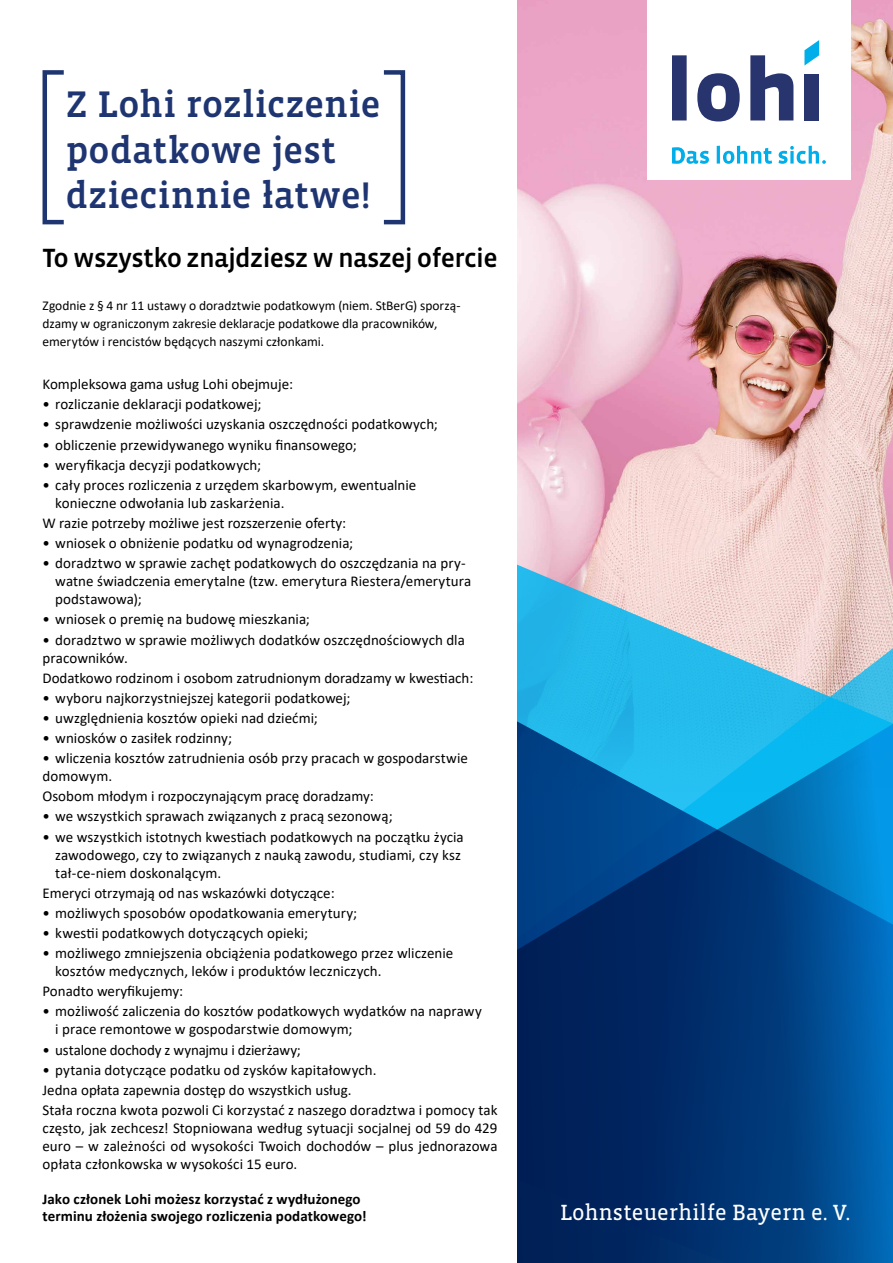
<style>
.page{position:relative;width:893px;height:1263px;background:#fff}
.page>*{position:absolute;margin:0;border:0;box-sizing:border-box;transform-origin:0 0}
.t1{font:500 37.95px/45.5px "Vista Slab OTCE";color:#1e3571}
.t2{font:500 27px "Vista Sans OT";letter-spacing:-.025em;color:#000}
.t3{font:22.5px "Vista Slab OTCE";color:#fff}
.t4{font:15px/18px "Calibri";color:#000}
.t5{font:700 15px/16.5px "Calibri";letter-spacing:.005em;color:#000}
.t6{font:13.5px/18px "Calibri";letter-spacing:-.005em;color:#000}
</style>
<div class="page">
<div style="left:382px;top:70px;width:23px;height:154px;border:4px solid #1e3571"></div>
<div style="left:43px;top:70px;width:23px;height:154px;border:4px solid #1e3571"></div>
<img style="left:518px;top:0;width:375px;height:473px">
<svg style="left:518px;top:473px;width:375px;height:122px;background:#e9cfd4"></svg>
<svg style="left:711px;top:480px;width:182px;height:115px;background:#efd2ce"></svg>
<svg style="left:518px;top:595px;width:375px;height:668px;background:#17619b"></svg>
<div style="left:647px;top:0;width:203px;height:180px;background:#fff"></div>
<svg style="left:804px;top:40px;width:15px;height:26px"></svg>
<svg style="left:750px;top:55px;width:43px;height:65px"></svg>
<svg style="left:672px;top:55px;width:15px;height:65px"></svg>
<div style="left:804px;top:74px;width:15px;height:46px;background:#28346d"></div>
<svg style="left:697px;top:73px;width:43px;height:48px"></svg>
<svg style="left:672px;top:147px;width:37px;height:16px"></svg>
<svg style="left:717px;top:146px;width:55px;height:17px"></svg>
<svg style="left:778px;top:146px;width:48px;height:17px"></svg>
<h1 class="t1" style="left:66px;top:81px;width:316px">Z Lohi rozliczenie podatkowe jest dziecinnie łatwe!</h1>
<h2 class="t2" style="left:43px;top:244px;width:457px">To wszystko znajdziesz w naszej ofercie</h2>
<p class="t6" style="left:43px;top:296px;width:420px">Zgodnie z § 4 nr 11 ustawy o doradztwie podatkowym (niem. StBerG) sporzą&shy;dzamy w ograniczonym zakresie deklaracje podatkowe dla pracowników, emerytów i rencistów będących naszymi członkami.</p>
<p class="t4" style="left:43px;top:375px;width:252px">Kompleksowa gama usług Lohi obejmuje:</p>
<p class="t4" style="left:43px;top:395px;width:220px">• rozliczanie deklaracji podatkowej;</p>
<p class="t4" style="left:43px;top:415px;width:397px">• sprawdzenie możliwości uzyskania oszczędności podatkowych;</p>
<p class="t4" style="left:43px;top:435px;width:316px">• obliczenie przewidywanego wyniku finansowego;</p>
<p class="t4" style="left:43px;top:455px;width:220px">• weryfikacja decyzji podatkowych;</p>
<p class="t4" style="left:55px;top:475px;width:363px;text-indent:-13px">• cały proces rozliczenia z urzędem skarbowym, ewentualnie konieczne odwołania lub zaskarżenia.</p>
<p class="t4" style="left:43px;top:514px;width:305px">W razie potrzeby możliwe jest rozszerzenie oferty:</p>
<p class="t4" style="left:43px;top:534px;width:312px">• wniosek o obniżenie podatku od wynagrodzenia;</p>
<p class="t4" style="left:55px;top:554px;width:418px;text-indent:-13px">• doradztwo w sprawie zachęt podatkowych do oszczędzania na pry&shy;watne świadczenia emerytalne (tzw. emerytura Riestera/emerytura podstawowa);</p>
<p class="t4" style="left:43px;top:610px;width:269px">• wniosek o premię na budowę mieszkania;</p>
<p class="t4" style="left:43px;top:630px;width:424px">• doradztwo w sprawie możliwych dodatków oszczędnościowych dla pracowników.</p>
<p class="t4" style="left:43px;top:668px;width:432px">Dodatkowo rodzinom i osobom zatrudnionym doradzamy w kwestiach:</p>
<p class="t4" style="left:43px;top:688px;width:309px">• wyboru najkorzystniejszej kategorii podatkowej;</p>
<p class="t4" style="left:43px;top:708px;width:277px">• uwzględnienia kosztów opieki nad dziećmi;</p>
<p class="t4" style="left:43px;top:729px;width:191px">• wniosków o zasiłek rodzinny;</p>
<p class="t4" style="left:43px;top:749px;width:427px">• wliczenia kosztów zatrudnienia osób przy pracach w gospodarstwie domowym.</p>
<p class="t4" style="left:43px;top:787px;width:333px">Osobom młodym i rozpoczynającym pracę doradzamy:</p>
<p class="t4" style="left:43px;top:807px;width:352px">• we wszystkich sprawach związanych z pracą sezonową;</p>
<p class="t4" style="left:55px;top:827px;width:410px;text-indent:-13px">• we wszystkich istotnych kwestiach podatkowych na początku życia zawodowego, czy to związanych z nauką zawodu, studiami, czy ksz tał-ce-niem doskonalącym.</p>
<p class="t4" style="left:43px;top:883px;width:294px">Emeryci otrzymają od nas wskazówki dotyczące:</p>
<p class="t4" style="left:43px;top:903px;width:316px">• możliwych sposobów opodatkowania emerytury;</p>
<p class="t4" style="left:43px;top:924px;width:267px">• kwestii podatkowych dotyczących opieki;</p>
<p class="t4" style="left:55px;top:944px;width:400px;text-indent:-13px">• możliwego zmniejszenia obciążenia podatkowego przez wliczenie kosztów medycznych, leków i produktów leczniczych.</p>
<p class="t4" style="left:43px;top:982px;width:142px">Ponadto weryfikujemy:</p>
<p class="t4" style="left:55px;top:1002px;width:428px;text-indent:-13px">• możliwość zaliczenia do kosztów podatkowych wydatków na naprawy i prace remontowe w gospodarstwie domowym;</p>
<p class="t4" style="left:43px;top:1040px;width:260px">• ustalone dochody z wynajmu i dzierżawy;</p>
<p class="t4" style="left:43px;top:1059px;width:456px;line-height:20.1px">• pytania dotyczące podatku od zysków kapitałowych.<br>Jedna opłata zapewnia dostęp do wszystkich usług.<br>Stała roczna kwota pozwoli Ci korzystać z naszego doradztwa i pomocy tak</p>
<p class="t4" style="left:43px;top:1118px;width:456px;text-align:justify">często, jak zechcesz! Stopniowana według sytuacji socjalnej od 59 do 429 euro – w zależności od wysokości Twoich dochodów – plus jednorazowa opłata członkowska w wysokości 15 euro.</p>
<p class="t5" style="left:43px;top:1191px;width:326px">Jako członek Lohi możesz korzystać z wydłużonego terminu złożenia swojego rozliczenia podatkowego!</p>
<h3 class="t3" style="left:560px;top:1200px;width:292px">Lohnsteuerhilfe Bayern e. V.</h3>
</div>
